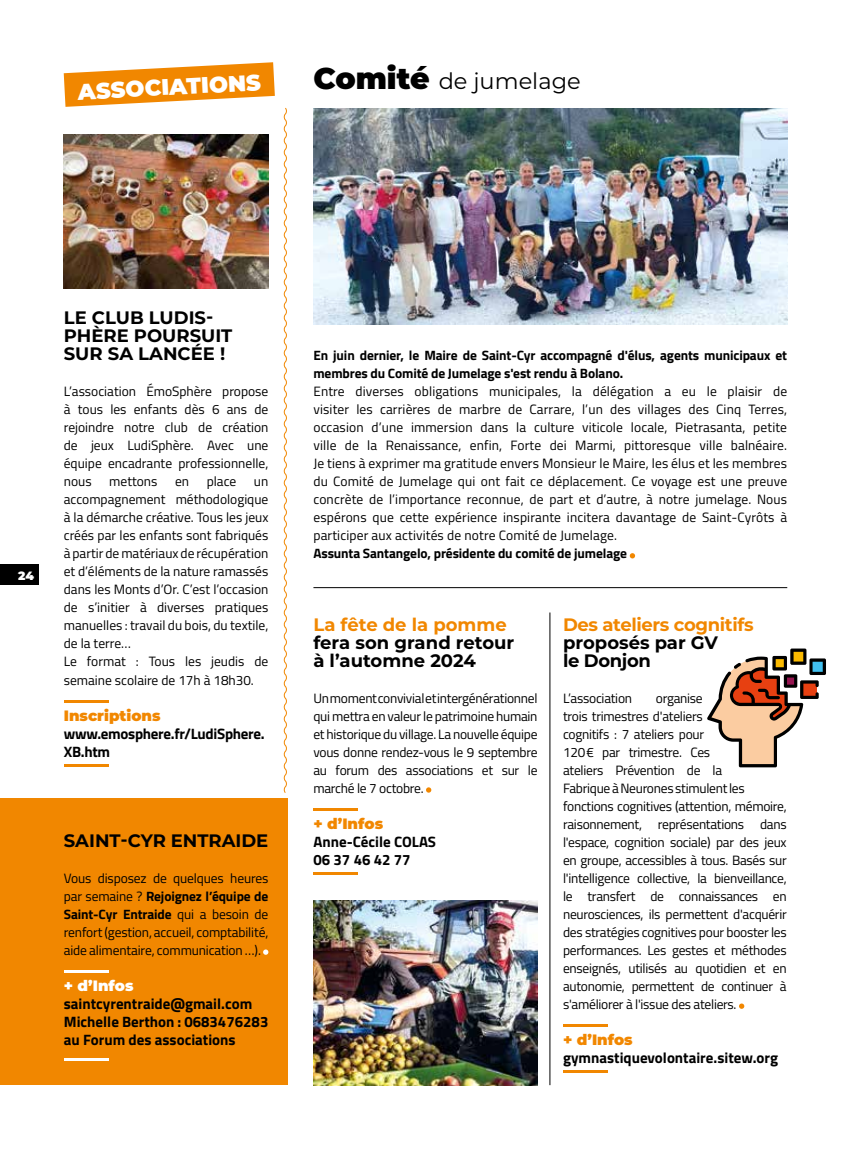
<style>
.page{position:relative;width:851px;height:1149px;background:#fff}
.page>*{position:absolute;margin:0;border:0;box-sizing:border-box;transform-origin:0 0}
.t1{font:22.5px "Montserrat";color:#000}
.t2{font:900 22.5px "Montserrat";color:#fff}
.t3{font:700 18px/18px "Montserrat";color:#000}
.t4{font:700 18px "Montserrat";letter-spacing:-.02em;color:#f18700}
.t5{font:700 18px "Montserrat";color:#f18700}
.t6{font:700 15px/18px "Titillium Web";color:#000}
.t7{font:700 15px/18px "Titillium Web";letter-spacing:-.02em;color:#000}
.t8{font:900 15px "Montserrat";color:#f18700}
.t9{font:900 15px "Montserrat";color:#fff}
.t10{font:13.5px/18px "Titillium Web";letter-spacing:-.02em;color:#000;text-align:justify}
.t11{font:13.5px/18px "Titillium Web";color:#000}
.t12{font:700 13.5px/18px "Titillium Web";letter-spacing:-.01em;color:#000}
.t13{font:900 12px "Montserrat";color:#fff}
.s1{font-weight:900;font-size:30px}
.s2{font-weight:700}
</style>
<div class="page">
<div style="left:0;top:564px;width:38px;height:20px;background:#000"></div>
<hr style="left:850px;top:0;width:1px;height:1148px;background:#bab9de">
<div style="left:0;top:798px;width:288px;height:286px;background:#f18700"></div>
<svg style="left:64px;top:62px;width:211px;height:45px"></svg>
<svg style="left:629px;top:553px;width:6px;height:5px"></svg>
<svg style="left:426px;top:787px;width:5px;height:5px"></svg>
<hr style="left:313px;top:807px;width:45px;height:3px;background:#f18700">
<hr style="left:313px;top:871px;width:45px;height:3px;background:#f18700">
<svg style="left:739px;top:1003px;width:5px;height:5px"></svg>
<hr style="left:563px;top:1023px;width:44px;height:3px;background:#f18700">
<hr style="left:563px;top:1069px;width:44px;height:3px;background:#f18700">
<hr style="left:313px;top:587px;width:474px;height:1px;background:#000">
<hr style="left:549px;top:612px;width:1px;height:472px;background:#000">
<img style="left:313px;top:900px;width:224px;height:184px">
<img style="left:313px;top:108px;width:474px;height:216px">
<hr style="left:64px;top:699px;width:44px;height:3px;background:#f18700">
<hr style="left:64px;top:763px;width:44px;height:3px;background:#f18700">
<svg style="left:263px;top:949px;width:5px;height:5px"></svg>
<hr style="left:64px;top:969px;width:44px;height:3px;background:#fff">
<hr style="left:64px;top:1057px;width:44px;height:3px;background:#fff">
<svg style="left:283px;top:107px;width:4px;height:686px"></svg>
<img style="left:64px;top:135px;width:204px;height:153px">
<svg style="left:707px;top:648px;width:118px;height:119px"></svg>
<h1 class="t2" style="left:77px;top:75px;width:185px;rotate:-3deg">ASSOCIATIONS</h1>
<h1 class="t1" style="left:313px;top:66px;width:269px"><span class="s1">Comité</span> de jumelage</h1>
<p class="t13" style="left:18px;top:567px;width:17px">24</p>
<h2 class="t3" style="left:64px;top:308px;width:170px">LE CLUB LUDIS-<br>PHÈRE POURSUIT<br>SUR SA LANCÉE !</h2>
<p class="t10" style="left:64px;top:382px;width:206px">L’association ÉmoSphère propose à tous les enfants dès 6 ans de rejoindre notre club de création de jeux LudiSphère. Avec une équipe encadrante professionnelle, nous</p>
<p class="t11" style="left:109px;top:472px;width:50px">mettons</p>
<p class="t10" style="left:175px;top:472px;width:16px">en</p>
<p class="t10" style="left:207px;top:472px;width:31px">place</p>
<p class="t11" style="left:64px;top:472px;width:206px;text-indent:190px">un accompagnement méthodologique à la démarche créative. Tous les jeux créés par les enfants sont fabriqués à partir de matériaux de récupération et d’éléments de la nature ramassés dans les Monts d’Or. C’est l’occasion de s’initier à diverses pratiques manuelles : travail du bois, du textile, de la terre…<br>Le format : Tous les jeudis de semaine scolaire de 17h à 18h30.</p>
<p class="t8" style="left:64px;top:703px;width:98px">Inscriptions</p>
<p class="t7" style="left:64px;top:723px;width:202px">www.emosphere.fr/LudiSphere.<br>XB.htm</p>
<h2 class="t3" style="left:64px;top:830px;width:206px">SAINT-CYR ENTRAIDE</h2>
<p class="t10" style="left:64px;top:868px;width:206px">Vous disposez de quelques heures par semaine ? <span class="s2">Rejoignez l’équipe de Saint-Cyr Entraide</span> qui a besoin de renfort (gestion, accueil, comptabilité, aide alimentaire, communication …).</p>
<p class="t9" style="left:64px;top:973px;width:71px">+ d’Infos</p>
<p class="t6" style="left:64px;top:993px;width:206px">saintcyrentraide@gmail.com<br>Michelle Berthon : 0683476283 au Forum des associations</p>
<p class="t12" style="left:313px;top:346px;width:475px">En juin dernier, le Maire de Saint-Cyr accompagné d'élus, agents municipaux et membres du Comité de Jumelage s'est rendu à Bolano.</p>
<p class="t10" style="left:313px;top:382px;width:475px">Entre diverses obligations municipales, la délégation a eu le plaisir de visiter les carrières de marbre de Carrare, l’un des villages des Cinq Terres, occasion d’une immersion dans la culture viticole locale, Pietrasanta, petite ville de la Renaissance, enfin, Forte dei Marmi, pittoresque ville balnéaire.<br>Je tiens à exprimer ma gratitude envers Monsieur le Maire, les élus et les membres du Comité de Jumelage qui ont fait ce déplacement. Ce voyage est une preuve concrète de l’importance reconnue, de part et d’autre, à notre jumelage. Nous espérons que cette expérience inspirante incitera davantage de Saint-Cyrôts à participer aux activités de notre Comité de Jumelage.</p>
<p class="t12" style="left:313px;top:544px;width:315px">Assunta Santangelo, présidente du comité de jumelage</p>
<h2 class="t5" style="left:313px;top:611px;width:195px">La fête de la pomme</h2>
<h2 class="t3" style="left:313px;top:632px;width:202px">fera son grand retour à l’automne 2024</h2>
<p class="t10" style="left:313px;top:688px;width:225px">Un moment convivial et intergénérationnel qui mettra en valeur le patrimoine humain et historique du village. La nouvelle équipe vous donne rendez-vous le 9 septembre au forum des associations et sur le marché le 7 octobre.</p>
<p class="t8" style="left:313px;top:811px;width:71px">+ d’Infos</p>
<p class="t6" style="left:313px;top:831px;width:124px">Anne-Cécile COLAS<br>06 37 46 42 77</p>
<h2 class="t4" style="left:563px;top:611px;width:192px">Des ateliers cognitifs</h2>
<h2 class="t3" style="left:563px;top:632px;width:156px">proposés par GV le Donjon</h2>
<p class="t10" style="left:563px;top:688px;width:70px">L’association</p>
<p class="t10" style="left:563px;top:688px;width:225px;text-align:left;text-indent:93px">organise<br>trois trimestres d'ateliers<br>cognitifs : 7 ateliers pour<br>120€ par trimestre. Ces<br>ateliers Prévention de la<br>Fabrique à Neurones stimulent les fonctions cognitives (attention, mémoire, raisonnement, représentations dans l'espace, cognition sociale) par des jeux en groupe, accessibles à tous. Basés sur l'intelligence collective, la bienveillance, le transfert de connaissances en neurosciences, ils permettent d'acquérir des stratégies cognitives pour booster les performances. Les gestes et méthodes enseignés, utilisés au quotidien et en autonomie, permettent de continuer à s'améliorer à l'issue des ateliers.</p>
<p class="t8" style="left:563px;top:1027px;width:71px">+ d’Infos</p>
<p class="t6" style="left:563px;top:1047px;width:216px">gymnastiquevolontaire.sitew.org</p>
</div>
